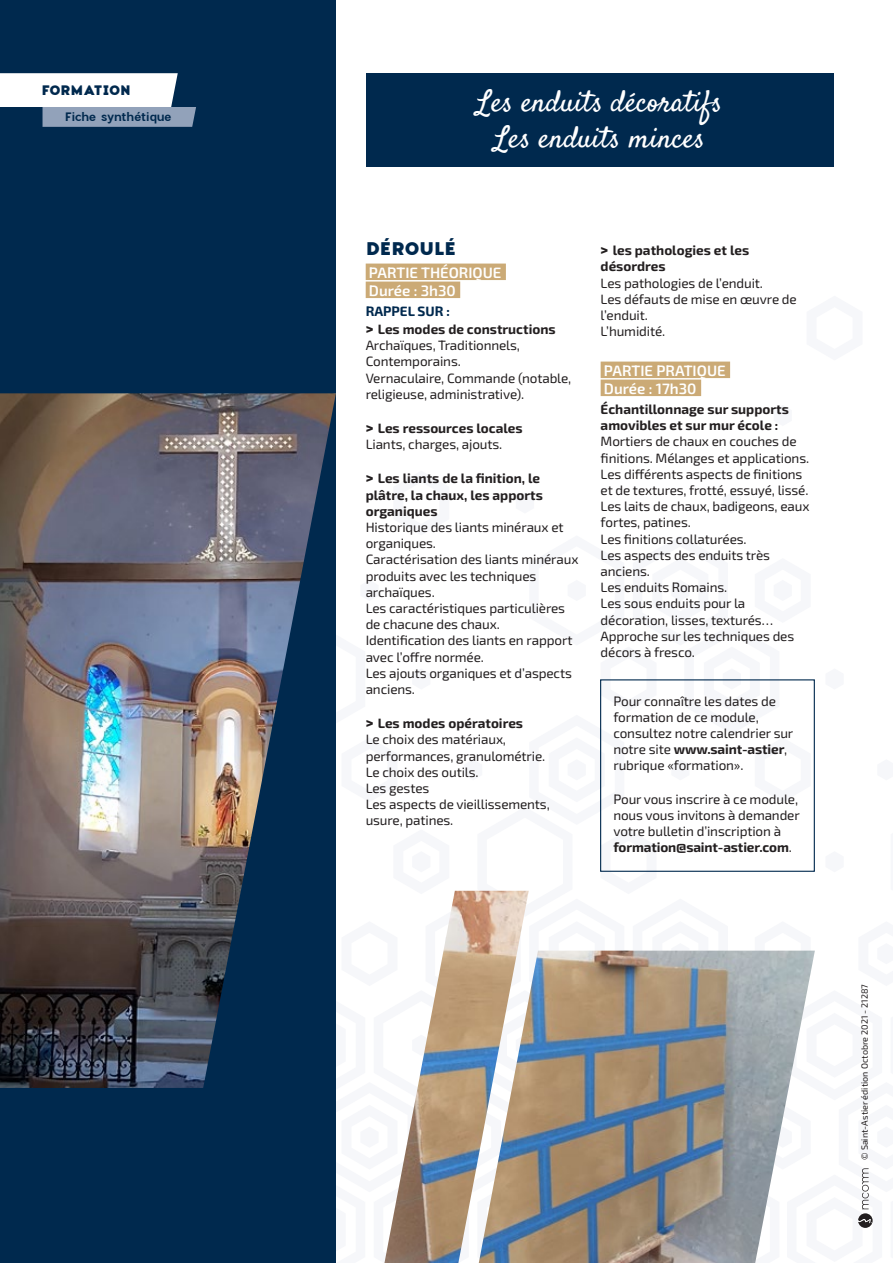
<style>
.page{position:relative;width:893px;height:1263px;background:#fff}
.page>*{position:absolute;margin:0;border:0;box-sizing:border-box;transform-origin:0 0}
.t1{font:30px/36px "Satisfy";color:#fff;text-align:center}
.t2{font:900 18px "Charlevoix Pro";letter-spacing:-.025em;color:#00294e}
.t3{font:600 15px/18px "Exo 2";color:#fff}
.t4{font:13.5px/16.2px "Exo 2";letter-spacing:-.01em;color:#231f20}
.t5{font:700 13.5px/16.2px "Exo 2";color:#231f20}
.t6{font:900 13.5px "Charlevoix Pro";letter-spacing:-.04em;color:#00294e}
.t7{font:600 12px "Charlevoix Pro";letter-spacing:-.02em;color:#00294e}
.t8{font:9px "Exo 2";color:#231f20}
.s1{color:#00294e}
.s2{font-weight:800;font-size:15px}
.s3{font-weight:700}
</style>
<div class="page">
<div style="left:0;top:0;width:336px;height:1263px;background:#00294e"></div>
<div style="left:366px;top:264px;width:140px;height:16px;background:#cbaa76"></div>
<div style="left:366px;top:282px;width:94px;height:16px;background:#cbaa76"></div>
<div style="left:601px;top:362px;width:129px;height:16px;background:#cbaa76"></div>
<div style="left:601px;top:380px;width:100px;height:16px;background:#cbaa76"></div>
<img style="left:0;top:393px;width:336px;height:78px">
<svg style="left:0;top:73px;width:196px;height:54px;background:#b7c2cf"></svg>
<div style="left:366px;top:73px;width:467px;height:94px;background:#00294e"></div>
<img style="left:0;top:471px;width:873px;height:792px">
<div style="left:600px;top:679px;width:215px;height:193px;border:1px solid #00294e"></div>
<p class="t6" style="left:41px;top:81px;width:91px">FORMATION</p>
<p class="t7" style="left:65px;top:109px;width:108px">Fiche synthétique</p>
<h1 class="t1" style="left:477px;top:87px;width:247px">Les enduits décoratifs<br>Les enduits minces</h1>
<h2 class="t2" style="left:366px;top:236px;width:92px">DÉROULÉ</h2>
<p class="t3" style="left:369px;top:263px;width:134px">PARTIE THÉORIQUE<br>Durée : 3h30</p>
<p class="t5" style="left:366px;top:302px;width:191px;line-height:18px"><span class="s1">RAPPEL SUR :<br></span><span class="s2">&gt;</span> Les modes de constructions</p>
<p class="t4" style="left:366px;top:337px;width:207px">Archaïques, Traditionnels,<br>Contemporains.<br>Vernaculaire, Commande (notable, religieuse, administrative).</p>
<p class="t4" style="left:366px;top:420px;width:158px"><span class="s2">&gt;</span> <span class="s3">Les ressources locales<br></span>Liants, charges, ajouts.</p>
<p class="t5" style="left:366px;top:470px;width:179px"><span class="s2">&gt;</span> Les liants de la finition, le plâtre, la chaux, les apports organiques</p>
<p class="t4" style="left:366px;top:519px;width:214px">Historique des liants minéraux et organiques.<br>Caractérisation des liants minéraux produits avec les techniques archaïques.<br>Les caractéristiques particulières de chacune des chaux.<br>Identification des liants en rapport avec l’offre normée.<br>Les ajouts organiques et d’aspects anciens.</p>
<p class="t4" style="left:366px;top:715px;width:186px"><span class="s2">&gt;</span> <span class="s3">Les modes opératoires<br></span>Le choix des matériaux, performances, granulométrie.<br>Le choix des outils.<br>Les gestes<br>Les aspects de vieillissements, usure, patines.</p>
<p class="t5" style="left:601px;top:242px;width:150px"><span class="s2">&gt;</span> les pathologies et les désordres</p>
<p class="t4" style="left:601px;top:274px;width:198px">Les pathologies de l’enduit.<br>Les défauts de mise en œuvre de l’enduit.<br>L’humidité.</p>
<p class="t3" style="left:604px;top:361px;width:123px">PARTIE PRATIQUE<br>Durée : 17h30</p>
<p class="t5" style="left:601px;top:401px;width:190px">Échantillonnage sur supports amovibles et sur mur école :</p>
<p class="t4" style="left:601px;top:433px;width:210px">Mortiers de chaux en couches de finitions. Mélanges et applications.<br>Les différents aspects de finitions et de textures, frotté, essuyé, lissé.<br>Les laits de chaux, badigeons, eaux fortes, patines.<br>Les finitions collaturées.<br>Les aspects des enduits très anciens.<br>Les enduits Romains.<br>Les sous enduits pour la décoration, lisses, texturés…<br>Approche sur les techniques des décors à fresco.</p>
<p class="t4" style="left:613px;top:692px;width:181px">Pour connaître les dates de formation de ce module, consultez notre calendrier sur notre site <span class="s3">www.saint-astier</span>, rubrique «formation».</p>
<p class="t4" style="left:613px;top:790px;width:188px">Pour vous inscrire à ce module, nous vous invitons à demander votre bulletin d’inscription à <span class="s3">formation@saint-astier.com</span>.</p>
<p class="t8" style="left:858px;top:1160px;width:178px;rotate:-90deg">© Saint-Astier édition Octobre 2021 - 21287</p>
</div>
